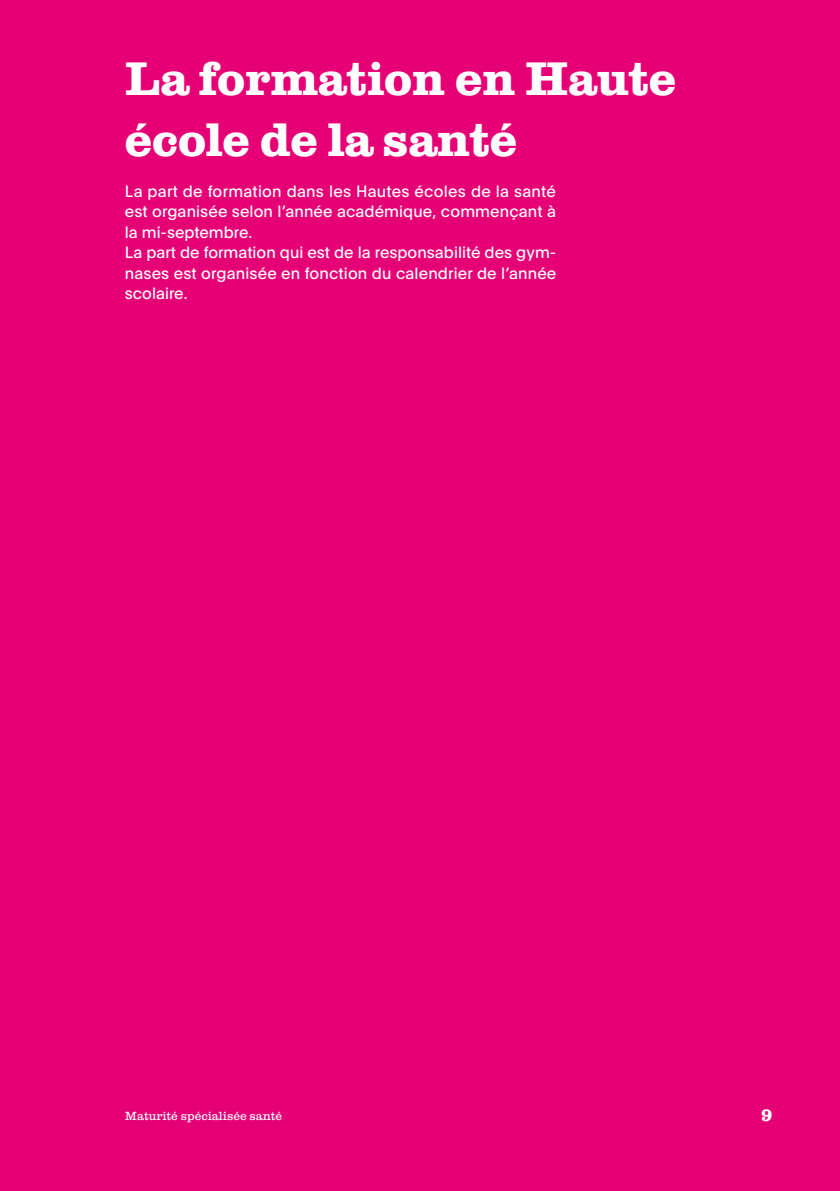
<style>
.page{position:relative;width:840px;height:1191px;background:#fff}
.page>*{position:absolute;margin:0;border:0;box-sizing:border-box;transform-origin:0 0}
.Titre_Section_BLANC{font:700 48px/61px "Clarendon Graphic";color:#fff}
.t1{font:700 17px "Clarendon Graphic";color:#fff}
.Texte_Chapeau_BLANC{font:16px/20.4px "Plain";letter-spacing:.005em;color:#fff;text-align:justify}
.t2{font:12px "Clarendon Graphic";color:#fff}
</style>
<div class="page">
<div style="left:0;top:0;width:839px;height:1191px;background:#e60076"></div>
<p class="Titre_Section_BLANC" style="left:125px;top:46px;width:552px">La formation en Haute école de la santé</p>
<p class="Texte_Chapeau_BLANC" style="left:125px;top:180px;width:432px">La part de formation dans les Hautes écoles de la santé est organisée selon l’année académique, commençant à la mi-septembre.</p>
<p class="Texte_Chapeau_BLANC" style="left:125px;top:241px;width:433px">La part de formation qui est de la responsabilité des gym&shy;nases est organisée en fonction du calendrier de l’année scolaire.</p>
<p class="t2" style="left:125px;top:1107px;width:159px">Maturité spécialisée santé</p>
<p class="t1" style="left:760px;top:1103px;width:12px">9</p>
</div>
